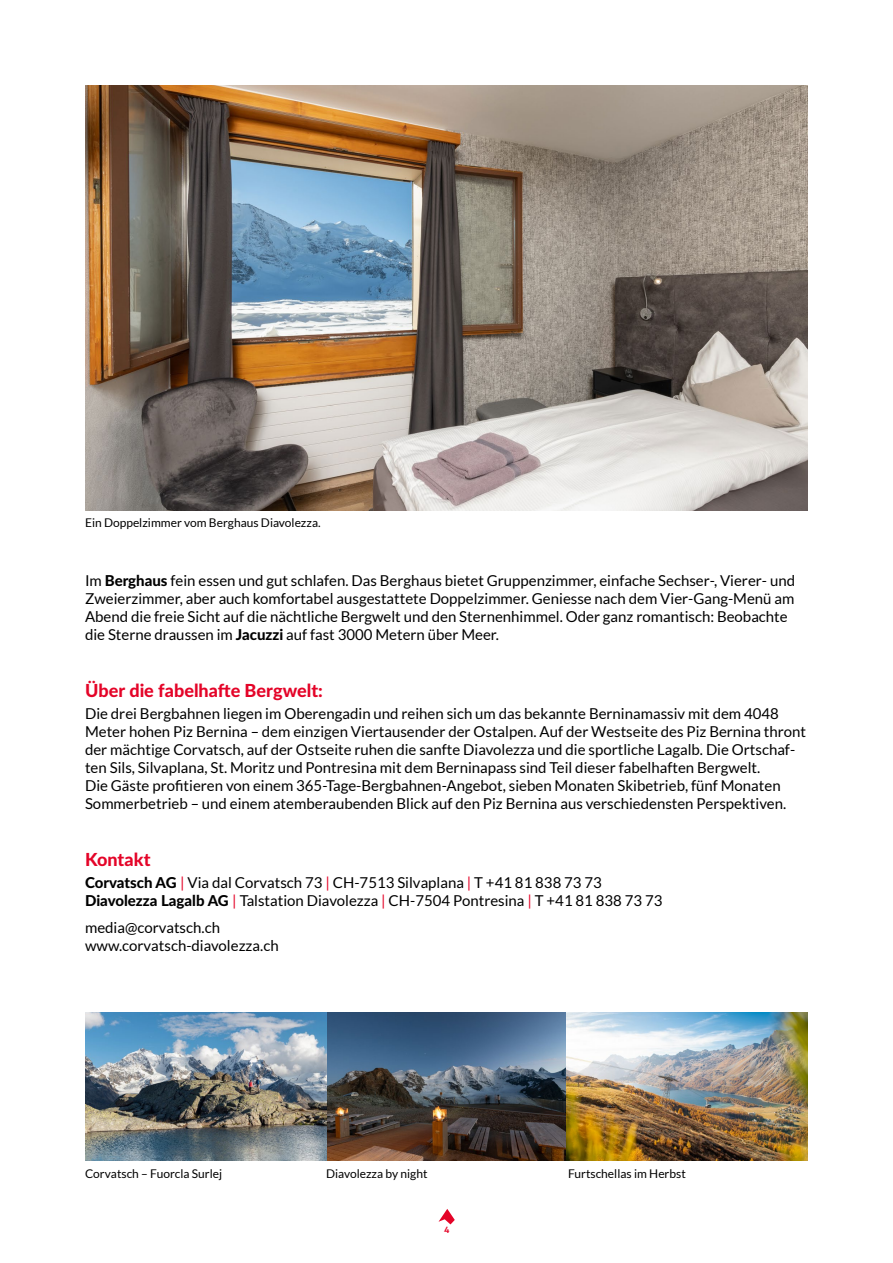
<style>
.page{position:relative;width:893px;height:1263px;background:#fff}
.page>*{position:absolute;margin:0;border:0;box-sizing:border-box;transform-origin:0 0}
.t1{font:800 18px "Lato";color:#e40428}
.t2{font:15px/18px "Lato";color:#000}
.t3{font:12px "Lato";color:#000}
.t4{font:9px "zwodrei";color:#e40428}
.s1{font-weight:800}
.s2{color:#e40428}
</style>
<div class="page">
<svg style="left:438px;top:1209px;width:17px;height:15px"></svg>
<img style="left:85px;top:85px;width:723px;height:425px">
<img style="left:85px;top:1012px;width:723px;height:149px">
<p class="t3" style="left:85px;top:516px;width:237px">Ein Doppelzimmer vom Berghaus Diavolezza.</p>
<p class="t2" style="left:85px;top:572px;width:711px">Im <span class="s1">Berghaus</span> fein essen und gut schlafen. Das Berghaus bietet Gruppenzimmer, einfache Sechser-, Vierer- und Zweierzimmer, aber auch komfortabel ausgestattete Doppelzimmer. Geniesse nach dem Vier-Gang-Menü am Abend die freie Sicht auf die nächtliche Bergwelt und den Sternenhimmel. Oder ganz romantisch: Beobachte die Sterne draussen im <span class="s1">Jacuzzi</span> auf fast 3000 Metern über Meer.</p>
<p class="t1" style="left:85px;top:677px;width:239px">Über die fabelhafte Bergwelt:</p>
<p class="t2" style="left:85px;top:705px;width:723px">Die drei Bergbahnen liegen im Oberengadin und reihen sich um das bekannte Berninamassiv mit dem 4048<br>Meter hohen Piz Bernina – dem einzigen Viertausender der Ostalpen. Auf der Westseite des Piz Bernina thront der mächtige Corvatsch, auf der Ostseite ruhen die sanfte Diavolezza und die sportliche Lagalb. Die Ortschaf&shy;ten Sils, Silvaplana, St. Moritz und Pontresina mit dem Berninapass sind Teil dieser fabelhaften Bergwelt.<br>Die Gäste profitieren von einem 365-Tage-Bergbahnen-Angebot, sieben Monaten Skibetrieb, fünf Monaten Sommerbetrieb – und einem atemberaubenden Blick auf den Piz Bernina aus verschiedensten Perspektiven.</p>
<p class="t1" style="left:85px;top:846px;width:67px">Kontakt</p>
<p class="t2" style="left:85px;top:874px;width:579px"><span class="s1">Corvatsch AG</span> <span class="s2">|</span> Via dal Corvatsch 73 <span class="s2">|</span> CH-7513 Silvaplana <span class="s2">|</span> T +41 81 838 73 73<br><span class="s1">Diavolezza Lagalb AG</span> <span class="s2">|</span> Talstation Diavolezza <span class="s2">|</span> CH-7504 Pontresina <span class="s2">|</span> T +41 81 838 73 73</p>
<p class="t2" style="left:85px;top:918px;width:195px">media@corvatsch.ch www.corvatsch-diavolezza.ch</p>
<p class="t3" style="left:85px;top:1167px;width:139px">Corvatsch – Fuorcla Surlej</p>
<p class="t3" style="left:326px;top:1167px;width:103px">Diavolezza by night</p>
<p class="t3" style="left:568px;top:1167px;width:119px">Furtschellas im Herbst</p>
<p class="t4" style="left:444px;top:1225px;width:7px">4</p>
</div>
